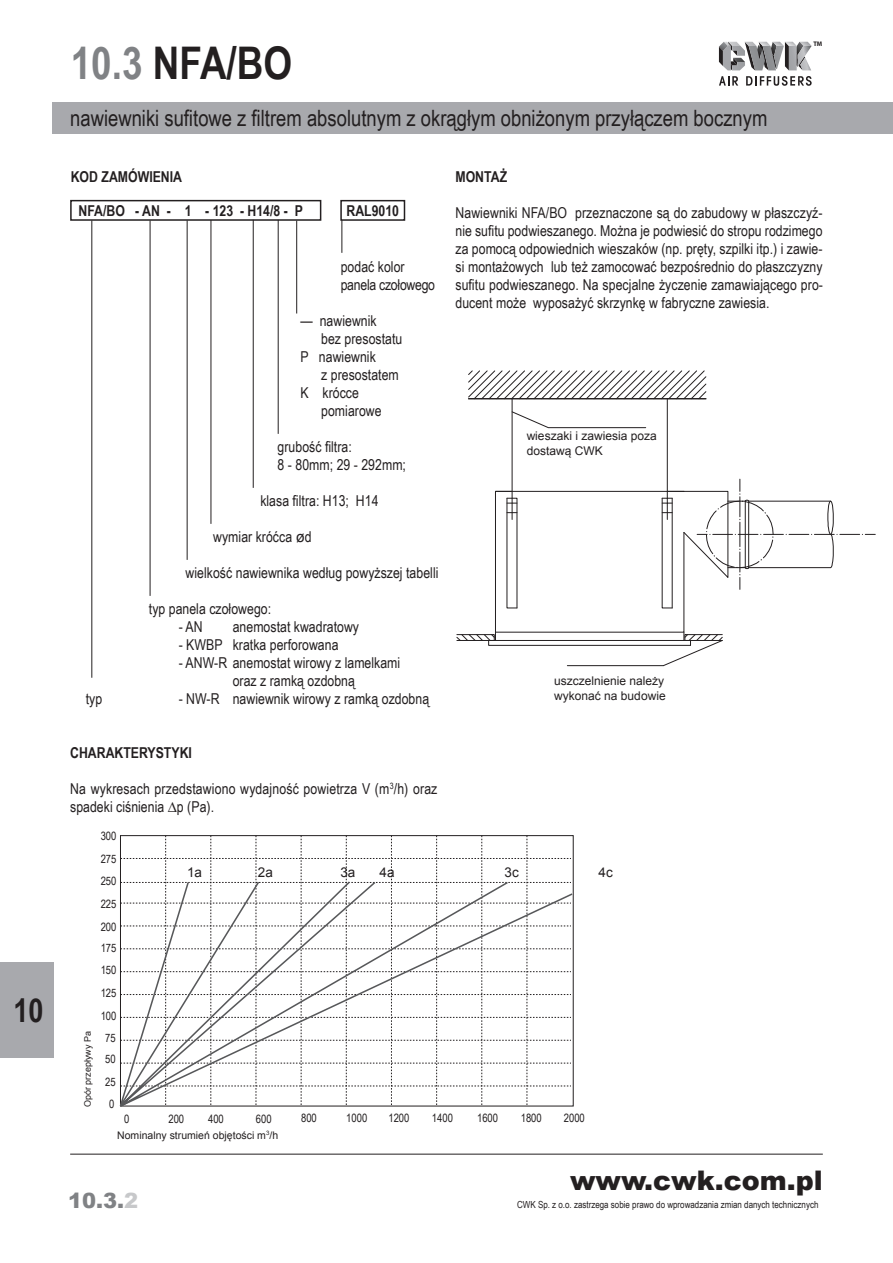
<style>
.page{position:relative;width:893px;height:1263px;background:#fff}
.page>*{position:absolute;margin:0;border:0;box-sizing:border-box;transform-origin:0 0}
.t1{font:700 45px "Arial Narrow";color:#231f20}
.t2{font:700 33px "Arial Narrow";color:#231f20}
.t3{font:900 27px "Arial";color:#231f20}
.t4{font:22.5px "Arial Narrow";color:#231f20}
.t5{font:900 21px "Arial";color:#808285}
.t6{font:15px/18px "Arial Narrow";color:#231f20}
.t7{font:700 15px "Arial Narrow";color:#231f20}
.t8{font:15px/18px "Arial Narrow";letter-spacing:-.02em;color:#231f20}
.t9{font:13.5px "Arial";color:#231f20}
.t10{font:12px/14.4px "Arial";color:#231f20}
.t11{font:11.55px "Arial Narrow";color:#231f20}
.t12{font:10.5px "Arial";color:#231f20}
.t13{font:9.75px "Arial Narrow";color:#231f20}
.t14{font:9px "Arial";color:#231f20}
.t15{font:700 6.6px "Myriad Pro";color:#231f20;scale:.96 1}
.s1{color:#808285}
.s2{font-family:"Arial"}
.s3{color:#c7c8ca}
</style>
<div class="page">
<div style="left:53px;top:102px;width:840px;height:32px;background:#a8a9ad"></div>
<div style="left:0;top:962px;width:54px;height:96px;background:#a8a9ad"></div>
<hr style="left:70px;top:1154px;width:753px;height:1px;background:#231f20">
<svg style="left:719px;top:42px;width:93px;height:28px"></svg>
<svg style="left:719px;top:76px;width:19px;height:10px"></svg>
<svg style="left:746px;top:76px;width:66px;height:10px"></svg>
<hr style="left:253px;top:220px;width:1px;height:268px;background:#231f20">
<hr style="left:150px;top:220px;width:1px;height:376px;background:#231f20">
<hr style="left:187px;top:220px;width:1px;height:340px;background:#231f20">
<hr style="left:211px;top:220px;width:1px;height:304px;background:#231f20">
<div style="left:70px;top:200px;width:251px;height:21px;border:2px solid #231f20"></div>
<hr style="left:92px;top:220px;width:1px;height:458px;background:#231f20">
<div style="left:340px;top:200px;width:65px;height:21px;border:2px solid #231f20"></div>
<hr style="left:342px;top:220px;width:1px;height:33px;background:#231f20">
<hr style="left:278px;top:220px;width:1px;height:214px;background:#231f20">
<hr style="left:296px;top:221px;width:1px;height:92px;background:#231f20">
<svg style="left:456px;top:370px;width:419px;height:297px"></svg>
<svg style="left:120px;top:836px;width:451px;height:44px"></svg>
<svg style="left:120px;top:880px;width:454px;height:227px"></svg>
<h2 class="t2" style="left:14px;top:985px;width:32px">10</h2>
<h1 class="t1" style="left:71px;top:29px;width:223px"><span class="s1">10.3</span> NFA/BO</h1>
<h3 class="t4" style="left:70px;top:102px;width:699px">nawiewniki sufitowe z filtrem absolutnym z okrągłym obniżonym przyłączem bocznym</h3>
<p class="t15" style="left:813px;top:39px;width:11px">TM</p>
<p class="t7" style="left:71px;top:165px;width:113px">KOD ZAMÓWIENIA</p>
<p class="t7" style="left:78px;top:199px;width:226px">NFA/BO - AN - 1 - 123 - H14/8 - P</p>
<p class="t7" style="left:346px;top:199px;width:54px">RAL9010</p>
<p class="t8" style="left:341px;top:257px;width:96px">podać kolor panela czołowego</p>
<p class="t6" style="left:301px;top:311px;width:78px">— nawiewnik</p>
<p class="t6" style="left:321px;top:329px;width:83px">bez presostatu</p>
<p class="t6" style="left:301px;top:347px;width:77px">P nawiewnik</p>
<p class="t6" style="left:321px;top:365px;width:79px">z presostatem</p>
<p class="t6" style="left:301px;top:383px;width:60px">K krócce</p>
<p class="t6" style="left:321px;top:401px;width:62px">pomiarowe</p>
<p class="t6" style="left:278px;top:437px;width:130px">grubość filtra:<br>8 - 80mm; 29 - 292mm;</p>
<p class="t6" style="left:260px;top:491px;width:120px">klasa filtra: H13; H14</p>
<p class="t6" style="left:213px;top:527px;width:100px">wymiar króćca <span class="s2">ø</span>d</p>
<p class="t6" style="left:186px;top:563px;width:254px">wielkość nawiewnika według powyższej tabelli</p>
<p class="t6" style="left:149px;top:599px;width:124px">typ panela czołowego:</p>
<p class="t6" style="left:179px;top:617px;width:26px">- AN</p>
<p class="t6" style="left:233px;top:617px;width:128px">anemostat kwadratowy</p>
<p class="t6" style="left:179px;top:635px;width:161px">- KWBP kratka perforowana</p>
<p class="t6" style="left:179px;top:653px;width:223px;text-align:center">- ANW-R anemostat wirowy z lamelkami oraz z ramką ozdobną</p>
<p class="t6" style="left:86px;top:689px;width:18px">typ</p>
<p class="t6" style="left:179px;top:689px;width:252px">- NW-R nawiewnik wirowy z ramką ozdobną</p>
<p class="t7" style="left:70px;top:741px;width:123px">CHARAKTERYSTYKI</p>
<p class="t6" style="left:70px;top:779px;width:369px">Na wykresach przedstawiono wydajność powietrza V (m<sup>3</sup>/h) oraz spadeki ciśnienia ∆p (Pa).</p>
<p class="t11" style="left:101px;top:827px;width:17px">300</p>
<p class="t11" style="left:101px;top:850px;width:17px">275</p>
<p class="t7" style="left:455px;top:165px;width:53px">MONTAŻ</p>
<p class="t6" style="left:455px;top:203px;width:369px;text-align:justify">Nawiewniki NFA/BO przeznaczone są do zabudowy w płaszczyź&shy;nie sufitu podwieszanego. Można je podwiesić do stropu rodzimego za pomocą odpowiednich wieszaków (np. pręty, szpilki itp.) i zawie&shy;si montażowych lub też zamocować bezpośrednio do płaszczyzny sufitu podwieszanego. Na specjalne życzenie zamawiającego pro&shy;ducent może wyposażyć skrzynkę w fabryczne zawiesia.</p>
<p class="t10" style="left:527px;top:429px;width:132px">wieszaki i zawiesia poza dostawą CWK</p>
<p class="t10" style="left:554px;top:674px;width:113px">uszczelnienie należy wykonać na budowie</p>
<p class="t14" style="left:82px;top:1107px;width:78px;rotate:-90deg">Opór przepływy Pa</p>
<p class="t11" style="left:101px;top:872px;width:17px">250</p>
<p class="t11" style="left:101px;top:895px;width:17px">225</p>
<p class="t11" style="left:101px;top:918px;width:17px">200</p>
<p class="t11" style="left:101px;top:939px;width:17px">175</p>
<p class="t11" style="left:101px;top:962px;width:17px">150</p>
<p class="t11" style="left:101px;top:984px;width:17px">125</p>
<p class="t11" style="left:101px;top:1007px;width:17px">100</p>
<p class="t11" style="left:105px;top:1030px;width:12px">75</p>
<p class="t11" style="left:105px;top:1050px;width:12px">50</p>
<p class="t11" style="left:105px;top:1073px;width:12px">25</p>
<p class="t11" style="left:109px;top:1095px;width:7px">0</p>
<p class="t11" style="left:124px;top:1111px;width:7px">0</p>
<p class="t9" style="left:187px;top:864px;width:17px">1a</p>
<p class="t9" style="left:258px;top:864px;width:17px">2a</p>
<p class="t9" style="left:340px;top:864px;width:17px">3a</p>
<p class="t9" style="left:380px;top:864px;width:17px">4a</p>
<p class="t9" style="left:504px;top:864px;width:16px">3c</p>
<p class="t9" style="left:598px;top:864px;width:16px">4c</p>
<p class="t11" style="left:168px;top:1111px;width:17px">200</p>
<p class="t11" style="left:208px;top:1111px;width:17px">400</p>
<p class="t11" style="left:256px;top:1111px;width:17px">600</p>
<p class="t11" style="left:301px;top:1109px;width:17px">800</p>
<p class="t11" style="left:346px;top:1109px;width:23px">1000</p>
<p class="t11" style="left:388px;top:1109px;width:23px">1200</p>
<p class="t11" style="left:432px;top:1109px;width:23px">1400</p>
<p class="t11" style="left:477px;top:1109px;width:23px">1600</p>
<p class="t11" style="left:521px;top:1109px;width:23px">1800</p>
<p class="t11" style="left:564px;top:1109px;width:23px">2000</p>
<p class="t12" style="left:117px;top:1128px;width:162px">Nominalny strumień objętości m<sup>3</sup>/h</p>
<h3 class="t5" style="left:68px;top:1185px;width:72px">10.3.<span class="s3">2</span></h3>
<h3 class="t3" style="left:570px;top:1161px;width:254px">www.cwk.com.pl</h3>
<p class="t13" style="left:517px;top:1197px;width:303px">CWK Sp. z o.o. zastrzega sobie prawo do wprowadzania zmian danych technicznych</p>
</div>
